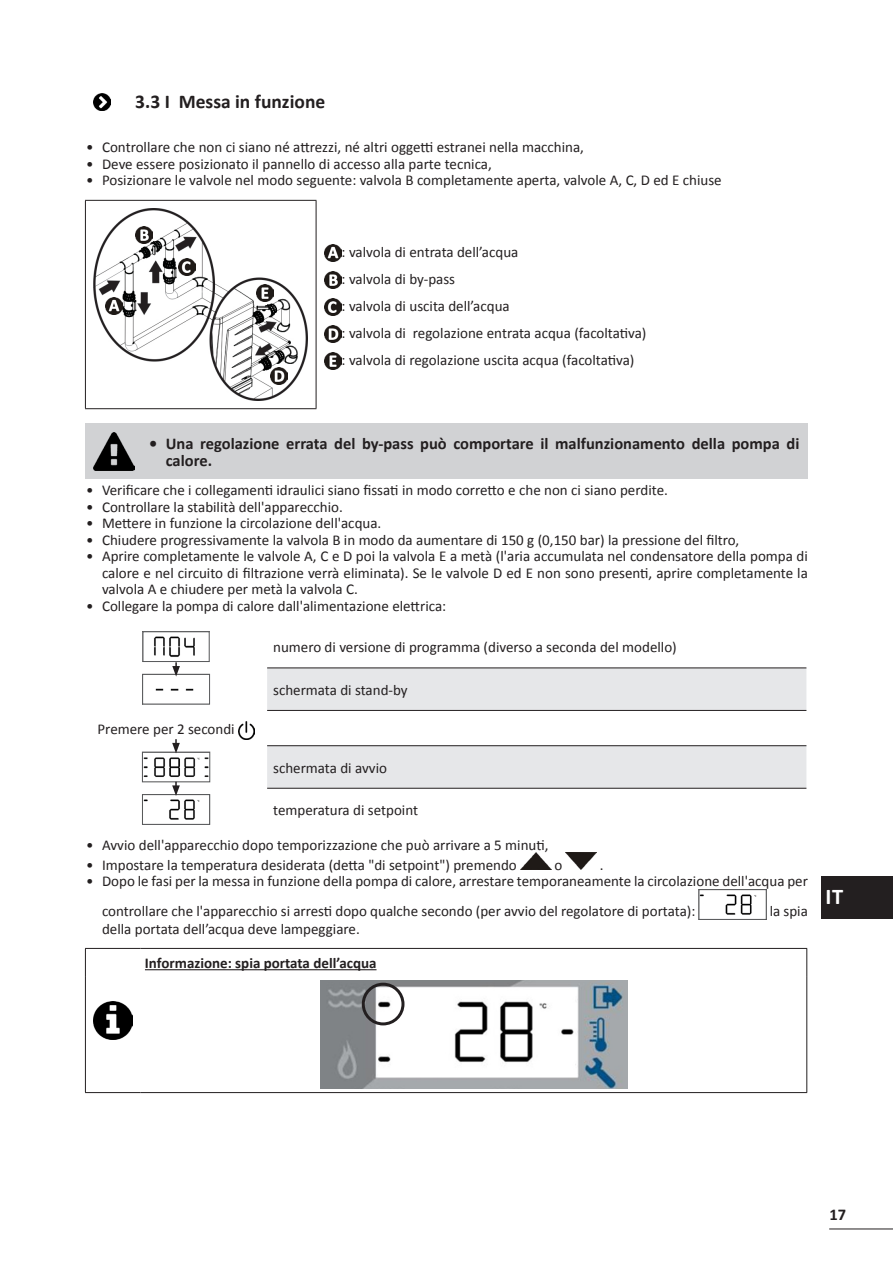
<style>
.page{position:relative;width:893px;height:1263px;background:#fff}
.page>*{position:absolute;margin:0;border:0;box-sizing:border-box;transform-origin:0 0}
.t1{font:700 22.5px "Calibri";color:#fff}
.t2{font:700 19.5px "Calibri";color:#231f20}
.t3{font:700 16.5px/16.5px "Calibri";color:#231f20}
.t4{font:15px/27px "Calibri";color:#231f20}
.t5{font:700 15px "Calibri";color:#231f20}
</style>
<div class="page">
<hr style="left:829px;top:1228px;width:64px;height:1px;background:#231f20">
<img style="left:94px;top:94px;width:17px;height:17px">
<hr style="left:85px;top:200px;width:231px;height:1px;background:#231f20">
<hr style="left:85px;top:201px;width:1px;height:207px;background:#231f20">
<hr style="left:316px;top:201px;width:1px;height:207px;background:#231f20">
<hr style="left:85px;top:408px;width:231px;height:1px;background:#231f20">
<img style="left:94px;top:209px;width:213px;height:191px">
<img style="left:105px;top:297px;width:17px;height:17px">
<img style="left:136px;top:227px;width:17px;height:17px">
<img style="left:179px;top:258px;width:17px;height:17px">
<img style="left:257px;top:284px;width:17px;height:17px">
<img style="left:271px;top:367px;width:17px;height:17px">
<img style="left:325px;top:244px;width:17px;height:17px">
<img style="left:325px;top:271px;width:17px;height:17px">
<img style="left:325px;top:298px;width:17px;height:17px">
<img style="left:325px;top:325px;width:17px;height:17px">
<img style="left:325px;top:352px;width:17px;height:17px">
<div style="left:85px;top:424px;width:55px;height:55px;background:#d1d2d4"></div>
<div style="left:140px;top:424px;width:668px;height:55px;background:#d1d2d4"></div>
<img style="left:94px;top:432px;width:41px;height:38px">
<svg style="left:267px;top:668px;width:539px;height:120px;fill:#e6e7e9"></svg>
<hr style="left:267px;top:667px;width:539px;height:1px;background:#231f20">
<hr style="left:267px;top:710px;width:539px;height:1px;background:#231f20">
<hr style="left:267px;top:745px;width:539px;height:1px;background:#231f20">
<hr style="left:267px;top:788px;width:539px;height:1px;background:#231f20">
<img style="left:154px;top:636px;width:41px;height:21px">
<div style="left:143px;top:631px;width:67px;height:31px;border:1px solid #57585a"></div>
<img style="left:155px;top:676px;width:39px;height:15px">
<div style="left:142px;top:674px;width:68px;height:30px;border:1px solid #57585a"></div>
<img style="left:238px;top:722px;width:17px;height:17px">
<img style="left:144px;top:757px;width:64px;height:20px">
<div style="left:142px;top:752px;width:68px;height:30px;border:1px solid #57585a"></div>
<img style="left:144px;top:799px;width:56px;height:21px">
<div style="left:142px;top:794px;width:68px;height:31px;border:1px solid #57585a"></div>
<img style="left:520px;top:853px;width:31px;height:17px">
<img style="left:566px;top:853px;width:30px;height:17px">
<img style="left:701px;top:894px;width:56px;height:21px">
<div style="left:699px;top:889px;width:68px;height:31px;border:1px solid #57585a"></div>
<hr style="left:85px;top:948px;width:56px;height:1px;background:#231f20">
<svg style="left:85px;top:949px;width:1px;height:27px"></svg>
<hr style="left:141px;top:948px;width:666px;height:1px;background:#231f20">
<svg style="left:806px;top:949px;width:1px;height:27px"></svg>
<hr style="left:85px;top:976px;width:1px;height:116px;background:#231f20">
<hr style="left:806px;top:976px;width:1px;height:116px;background:#231f20">
<hr style="left:85px;top:1092px;width:56px;height:1px;background:#231f20">
<hr style="left:141px;top:1092px;width:666px;height:1px;background:#231f20">
<img style="left:94px;top:1001px;width:38px;height:39px">
<hr style="left:145px;top:969px;width:231px;height:1px;background:#231f20">
<img style="left:320px;top:980px;width:307px;height:108px">
<div style="left:362px;top:983px;width:42px;height:42px;border:3px solid #231f20;border-radius:50%"></div>
<svg style="left:172px;top:662px;width:8px;height:14px"></svg>
<svg style="left:172px;top:782px;width:8px;height:14px"></svg>
<svg style="left:172px;top:739px;width:8px;height:14px"></svg>
<div style="left:821px;top:876px;width:72px;height:42px;background:#231f20"></div>
<h2 class="t2" style="left:135px;top:89px;width:191px">3.3 I Messa in funzione</h2>
<p class="t4" style="left:86px;top:134px;width:499px">• Controllare che non ci siano né attrezzi, né altri oggetti estranei nella macchina,</p>
<p class="t4" style="left:86px;top:151px;width:407px">• Deve essere posizionato il pannello di accesso alla parte tecnica,</p>
<p class="t4" style="left:86px;top:167px;width:637px">• Posizionare le valvole nel modo seguente: valvola B completamente aperta, valvole A, C, D ed E chiuse</p>
<p class="t4" style="left:342px;top:238px;width:306px">: valvola di entrata dell’acqua<br>: valvola di by-pass<br>: valvola di uscita dell’acqua<br>: valvola di regolazione entrata acqua (facoltativa) : valvola di regolazione uscita acqua (facoltativa)</p>
<p class="t3" style="left:166px;top:435px;width:635px;text-indent:-17px">• Una regolazione errata del by-pass può comportare il malfunzionamento della pompa di calore.</p>
<p class="t4" style="left:86px;top:477px;width:583px">• Verificare che i collegamenti idraulici siano fissati in modo corretto e che non ci siano perdite.</p>
<p class="t4" style="left:86px;top:493px;width:258px">• Controllare la stabilità dell'apparecchio.</p>
<p class="t4" style="left:86px;top:510px;width:297px">• Mettere in funzione la circolazione dell'acqua.</p>
<p class="t4" style="left:86px;top:526px;width:655px">• Chiudere progressivamente la valvola B in modo da aumentare di 150 g (0,150 bar) la pressione del filtro,</p>
<p class="t4" style="left:102px;top:548px;width:707px;line-height:16.5px;text-align:justify;text-indent:-16px">• Aprire completamente le valvole A, C e D poi la valvola E a metà (l'aria accumulata nel condensatore della pompa di calore e nel circuito di filtrazione verrà eliminata). Se le valvole D ed E non sono presenti, aprire completamente la valvola A e chiudere per metà la valvola C.</p>
<p class="t4" style="left:86px;top:592px;width:362px">• Collegare la pompa di calore dall'alimentazione elettrica:</p>
<p class="t4" style="left:273px;top:634px;width:405px">numero di versione di programma (diverso a seconda del modello)</p>
<p class="t4" style="left:273px;top:676px;width:136px">schermata di stand-by</p>
<p class="t4" style="left:98px;top:716px;width:139px">Premere per 2 secondi</p>
<p class="t4" style="left:273px;top:754px;width:115px">schermata di avvio</p>
<p class="t4" style="left:273px;top:797px;width:147px">temperatura di setpoint</p>
<p class="t4" style="left:86px;top:831px;width:464px">• Avvio dell'apparecchio dopo temporizzazione che può arrivare a 5 minuti,</p>
<p class="t4" style="left:86px;top:851px;width:432px">• Impostare la temperatura desiderata (detta "di setpoint") premendo</p>
<p class="t4" style="left:554px;top:851px;width:9px">o</p>
<p class="t4" style="left:600px;top:851px;width:5px">.</p>
<p class="t4" style="left:102px;top:867px;width:707px;line-height:29.2px;text-indent:-16px">• Dopo le fasi per la messa in funzione della pompa di calore, arrestare temporaneamente la circolazione dell'acqua per controllare che l'apparecchio si arresti dopo qualche secondo (per avvio del regolatore di portata):</p>
<p class="t4" style="left:770px;top:897px;width:40px">la spia</p>
<p class="t4" style="left:102px;top:915px;width:259px">della portata dell’acqua deve lampeggiare.</p>
<p class="t5" style="left:145px;top:953px;width:233px">Informazione: spia portata dell’acqua</p>
<h1 class="t1" style="left:825px;top:882px;width:20px">IT</h1>
<p class="t3" style="left:829px;top:1207px;width:18px">17</p>
</div>
